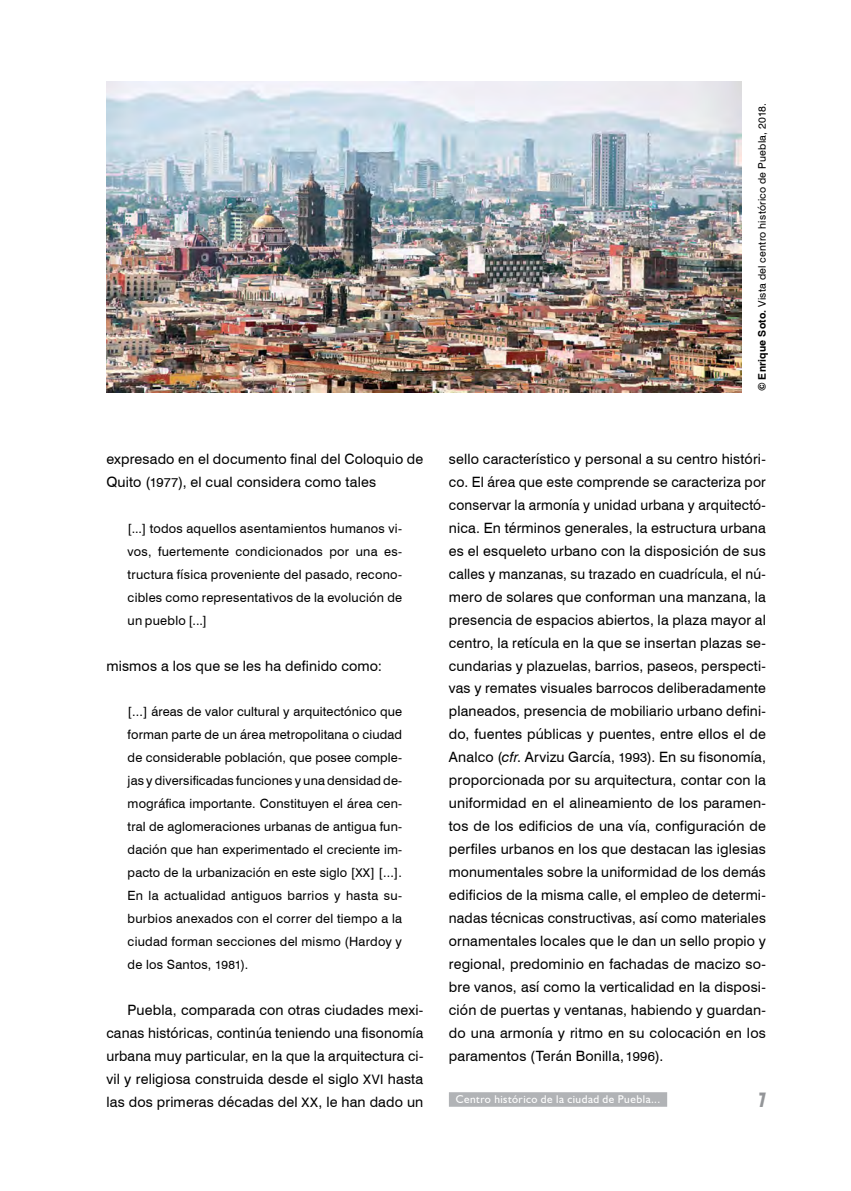
<style>
.page{position:relative;width:851px;height:1191px;background:#fff}
.page>*{position:absolute;margin:0;border:0;box-sizing:border-box;transform-origin:0 0}
.t1{font:700 condensed 21px "Humanist 521 BT Xtra";color:#939598;scale:.75 1}
.t2{font:14.25px/23px "Swiss 721 BT";letter-spacing:.01em;color:#000;text-align:justify}
.t3{font:12.75px/23px "Swiss 721 BT";letter-spacing:.02em;color:#000;text-align:justify}
.t4{font:11.25px "Humanist 521 BT";letter-spacing:.045em;color:#fff}
.t5{font:10.5px "Swiss 721 BT";letter-spacing:.025em;color:#000}
.s1{font-size:13.05px}
.s2{font-size:12px}
.s3{font-weight:800}
.s4{font-weight:700}
.s5{font-style:italic}
</style>
<div class="page">
<div style="left:449px;top:1092px;width:218px;height:14px;background:#b1b3b6"></div>
<img style="left:106px;top:82px;width:635px;height:310px">
<p class="t2" style="left:106px;top:447px;width:318px">expresado en el documento final del Coloquio de<br>Quito (<span class="s1">1977</span>), el cual considera como tales</p>
<p class="t3" style="left:128px;top:516px;width:276px">[...] todos aquellos asentamientos humanos vi&shy;vos, fuertemente condicionados por una es&shy;tructura física proveniente del pasado, recono&shy;cibles como representativos de la evolución de un pueblo [...]</p>
<p class="t2" style="left:106px;top:653px;width:277px">mismos a los que se les ha definido como:</p>
<p class="t3" style="left:128px;top:700px;width:276px">[...] áreas de valor cultural y arquitectónico que forman parte de un área metropolitana o ciudad de considerable población, que posee comple&shy;jas y diversificadas funciones y una densidad de&shy;mográfica importante. Constituyen el área cen&shy;tral de aglomeraciones urbanas de antigua fun&shy;dación que han experimentado el creciente im&shy;pacto de la urbanización en este siglo [<span class="s2">XX</span>] [...].<br>En la actualidad antiguos barrios y hasta su&shy;burbios anexados con el correr del tiempo a la ciudad forman secciones del mismo (Hardoy y de los Santos, <span class="s2">1981</span>).</p>
<p class="t2" style="left:106px;top:997px;width:318px;text-indent:21px">Puebla, comparada con otras ciudades mexi&shy;canas históricas, continúa teniendo una fisonomía urbana muy particular, en la que la arquitectura ci&shy;vil y religiosa construida desde el siglo <span class="s1">XVI</span> hasta las dos primeras décadas del <span class="s1">XX</span>, le han dado un</p>
<p class="t5" style="left:754px;top:391px;width:290px;rotate:-90deg"><span class="s3">©</span> <span class="s4">Enrique Soto.</span> Vista del centro histórico de Puebla, 2018.</p>
<p class="t2" style="left:449px;top:447px;width:318px">sello característico y personal a su centro históri&shy;co. El área que este comprende se caracteriza por conservar la armonía y unidad urbana y arquitectó&shy;nica. En términos generales, la estructura urbana es el esqueleto urbano con la disposición de sus calles y manzanas, su trazado en cuadrícula, el nú&shy;mero de solares que conforman una manzana, la presencia de espacios abiertos, la plaza mayor al centro, la retícula en la que se insertan plazas se&shy;cundarias y plazuelas, barrios, paseos, perspecti&shy;vas y remates visuales barrocos deliberadamente planeados, presencia de mobiliario urbano defini&shy;do, fuentes públicas y puentes, entre ellos el de Analco (<span class="s5">cfr</span>. Arvizu García, <span class="s1">1993</span>). En su fisonomía, proporcionada por su arquitectura, contar con la uniformidad en el alineamiento de los paramen&shy;tos de los edificios de una vía, configuración de perfiles urbanos en los que destacan las iglesias monumentales sobre la uniformidad de los demás edificios de la misma calle, el empleo de determi&shy;nadas técnicas constructivas, así como materiales ornamentales locales que le dan un sello propio y regional, predominio en fachadas de macizo so&shy;bre vanos, así como la verticalidad en la disposi&shy;ción de puertas y ventanas, habiendo y guardan&shy;do una armonía y ritmo en su colocación en los paramentos (Terán Bonilla, <span class="s1">1996</span>).</p>
<p class="t4" style="left:456px;top:1092px;width:206px">Centro histórico de la ciudad de Puebla...</p>
<h1 class="t1" style="left:759px;top:1086px;width:10px">7</h1>
</div>
